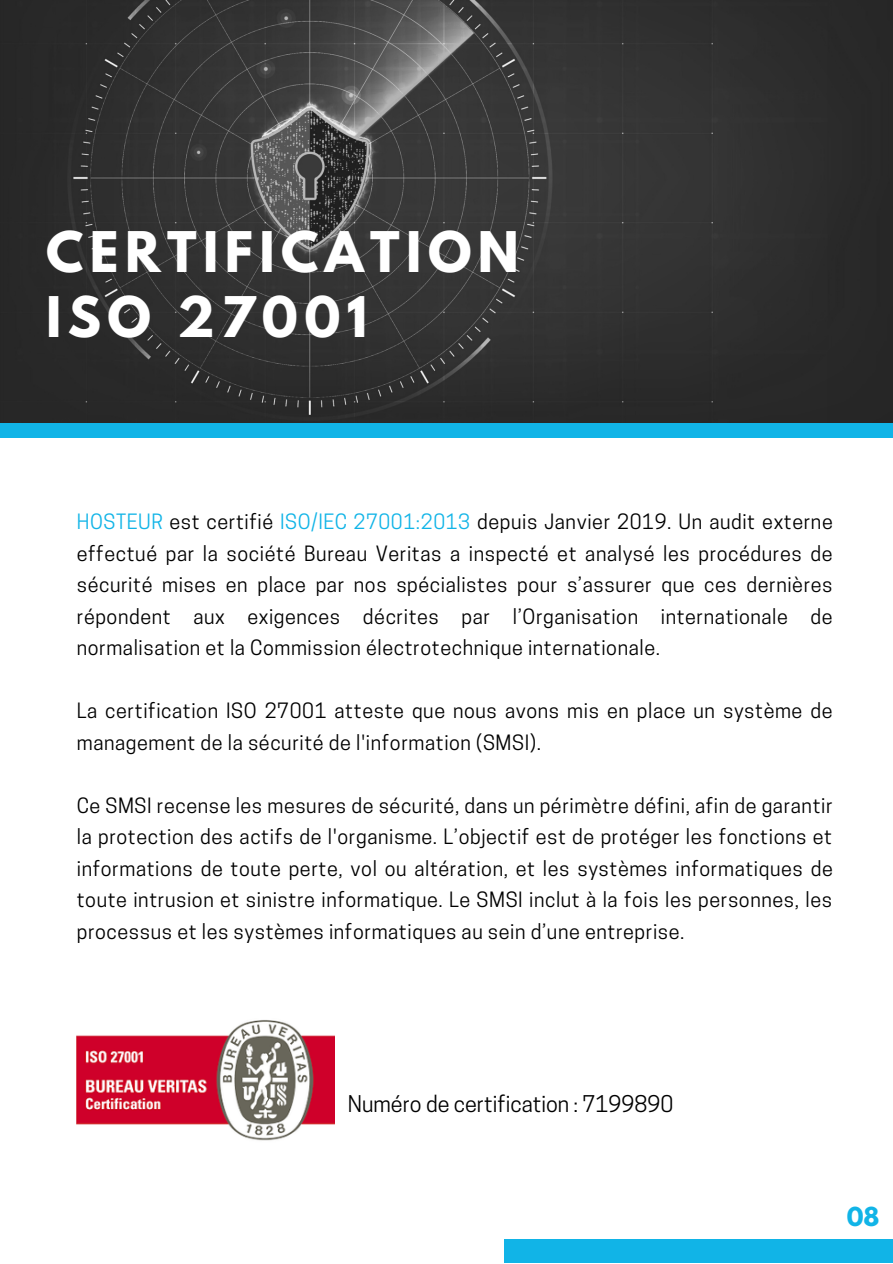
<style>
.page{position:relative;width:893px;height:1264px;background:#fff}
.page>*{position:absolute;margin:0;border:0;box-sizing:border-box;transform-origin:0 0}
.t1{font:700 49.65px/65.2px "League Spartan";letter-spacing:.13em;color:#fff}
.t2{font:700 23.1px "League Spartan";color:#11b4e7}
.t3{font:21.6px "Cooper Hewitt";color:#000}
.t4{font:19.8px/31.5px "Cooper Hewitt";letter-spacing:.03em;color:#000;text-align:justify}
.s1{color:#11b4e7}
</style>
<div class="page">
<div style="left:0;top:421px;width:892px;height:17px;background:#11b4e7"></div>
<div style="left:504px;top:1238px;width:388px;height:24px;background:#11b4e7"></div>
<img style="left:0;top:0;width:892px;height:423px">
<img style="left:77px;top:1020px;width:257px;height:121px">
<h1 class="t1" style="left:46px;top:225px;width:474px">CERTIFICATION<br>ISO 27001</h1>
<p class="t4" style="left:77px;top:508px;width:757px"><span class="s1">HOSTEUR</span> est certifié <span class="s1">ISO/IEC 27001:2013</span> depuis Janvier 2019. Un audit externe effectué par la société Bureau Veritas a inspecté et analysé les procédures de sécurité mises en place par nos spécialistes pour s’assurer que ces dernières répondent aux exigences décrites par l’Organisation internationale de normalisation et la Commission électrotechnique internationale.</p>
<p class="t4" style="left:77px;top:697px;width:757px">La certification ISO 27001 atteste que nous avons mis en place un système de management de la sécurité de l'information (SMSI).</p>
<p class="t4" style="left:77px;top:792px;width:757px">Ce SMSI recense les mesures de sécurité, dans un périmètre défini, afin de garantir la protection des actifs de l'organisme. L’objectif est de protéger les fonctions et informations de toute perte, vol ou altération, et les systèmes informatiques de toute intrusion et sinistre informatique. Le SMSI inclut à la fois les personnes, les processus et les systèmes informatiques au sein d’une entreprise.</p>
<p class="t3" style="left:348px;top:1095px;width:327px">Numéro de certification : 7199890</p>
<p class="t2" style="left:846px;top:1205px;width:34px">08</p>
</div>
